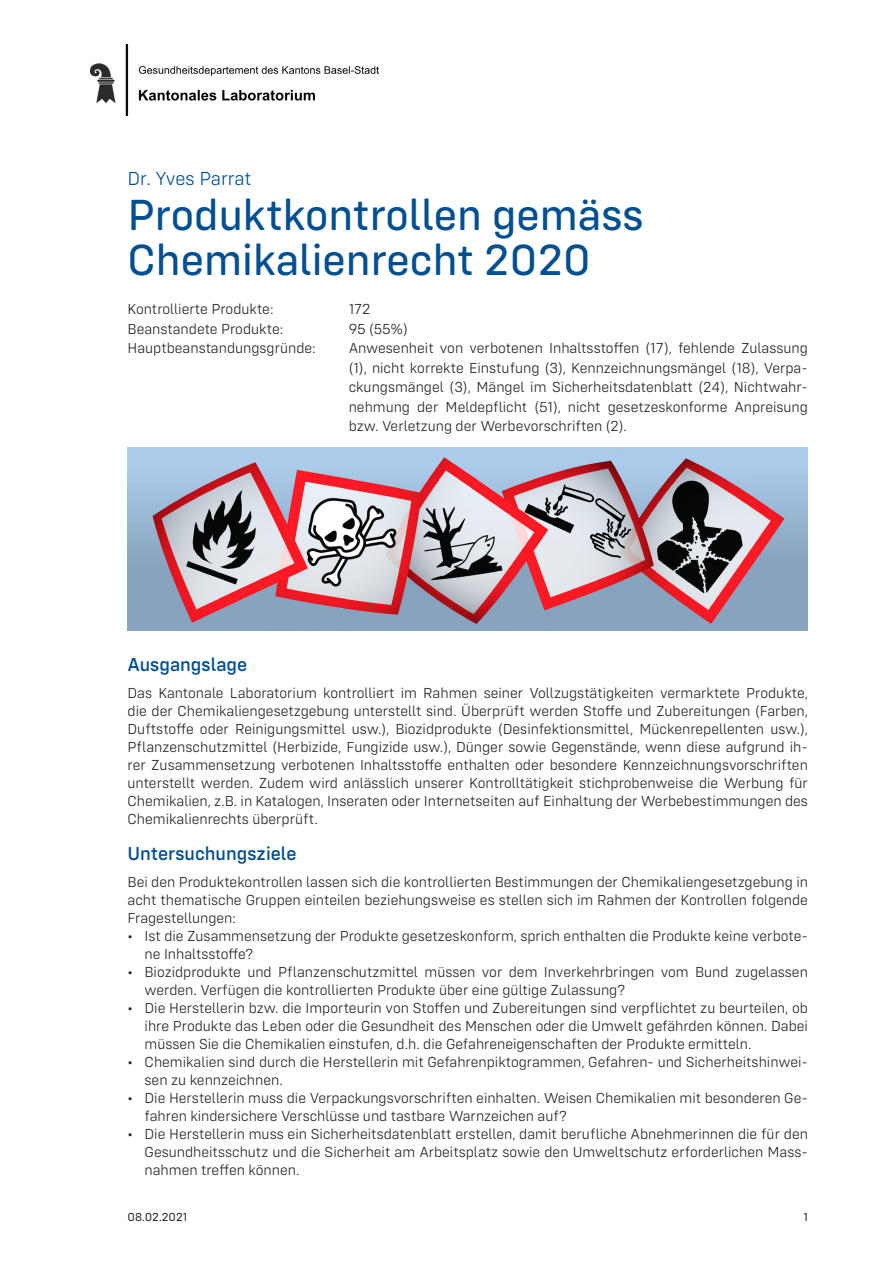
<style>
.page{position:relative;width:893px;height:1263px;background:#fff}
.page>*{position:absolute;margin:0;border:0;box-sizing:border-box;transform-origin:0 0}
.Haupttitel{font:45px/45px "Config Rounded Text";color:#004f92}
.Zwischentitel{font:500 19.5px "Config Rounded";color:#004f92}
.Haupttitel-2{font:300 19.5px "Config Rounded";letter-spacing:-.005em;color:#004f92}
.Lauftext{font:300 15px/18px "Config Rounded";color:#231f20;text-align:justify}
.Proben{font:300 15px/19.5px "Config Rounded";color:#231f20;text-align:justify}
.t1{font:12px "Config Rounded";color:#231f20}
</style>
<div class="page">
<img style="left:90px;top:45px;width:288px;height:71px">
<img style="left:128px;top:447px;width:680px;height:184px">
<p class="Haupttitel-2" style="left:128px;top:167px;width:126px">Dr. Yves Parrat</p>
<p class="Haupttitel" style="left:128px;top:192px;width:518px">Produktkontrollen gemäss<br>Chemikalienrecht 2020</p>
<p class="Proben" style="left:128px;top:299px;width:147px">Kontrollierte Produkte:</p>
<p class="Proben" style="left:349px;top:299px;width:23px">172</p>
<p class="Proben" style="left:128px;top:319px;width:157px">Beanstandete Produkte:</p>
<p class="Proben" style="left:349px;top:319px;width:61px">95 (55%)</p>
<p class="Proben" style="left:128px;top:338px;width:190px">Hauptbeanstandungsgründe:</p>
<p class="Proben" style="left:349px;top:338px;width:461px">Anwesenheit von verbotenen Inhaltsstoffen (17), fehlende Zulassung (1), nicht korrekte Einstufung (3), Kennzeichnungsmängel (18), Verpa&shy;ckungsmängel (3), Mängel im Sicherheitsdatenblatt (24), Nichtwahr&shy;nehmung der Meldepflicht (51), nicht gesetzeskonforme Anpreisung bzw. Verletzung der Werbevorschriften (2).</p>
<p class="Zwischentitel" style="left:128px;top:653px;width:121px">Ausgangslage</p>
<p class="Lauftext" style="left:128px;top:683px;width:682px">Das Kantonale Laboratorium kontrolliert im Rahmen seiner Vollzugstätigkeiten vermarktete Produkte, die der Chemikaliengesetzgebung unterstellt sind. Überprüft werden Stoffe und Zubereitungen (Farben, Duftstoffe oder Reinigungsmittel usw.), Biozidprodukte (Desinfektionsmittel, Mückenrepellenten usw.), Pflanzenschutzmittel (Herbizide, Fungizide usw.), Dünger sowie Gegenstände, wenn diese aufgrund ih&shy;rer Zusammensetzung verbotenen Inhaltsstoffe enthalten oder besondere Kennzeichnungsvorschriften unterstellt werden. Zudem wird anlässlich unserer Kontrolltätigkeit stichprobenweise die Werbung für Chemikalien, z.B. in Katalogen, Inseraten oder Internetseiten auf Einhaltung der Werbebestimmungen des Chemikalienrechts überprüft.</p>
<p class="Zwischentitel" style="left:128px;top:842px;width:171px">Untersuchungsziele</p>
<p class="Lauftext" style="left:128px;top:872px;width:682px">Bei den Produktekontrollen lassen sich die kontrollierten Bestimmungen der Chemikaliengesetzgebung in acht thematische Gruppen einteilen beziehungsweise es stellen sich im Rahmen der Kontrollen folgende Fragestellungen:</p>
<p class="Lauftext" style="left:145px;top:926px;width:665px;text-indent:-17px">• Ist die Zusammensetzung der Produkte gesetzeskonform, sprich enthalten die Produkte keine verbote&shy;ne Inhaltsstoffe?</p>
<p class="Lauftext" style="left:145px;top:962px;width:665px;text-indent:-17px">• Biozidprodukte und Pflanzenschutzmittel müssen vor dem Inverkehrbringen vom Bund zugelassen werden. Verfügen die kontrollierten Produkte über eine gültige Zulassung?</p>
<p class="Lauftext" style="left:145px;top:998px;width:665px;text-indent:-17px">• Die Herstellerin bzw. die Importeurin von Stoffen und Zubereitungen sind verpflichtet zu beurteilen, ob ihre Produkte das Leben oder die Gesundheit des Menschen oder die Umwelt gefährden können. Dabei müssen Sie die Chemikalien einstufen, d.h. die Gefahreneigenschaften der Produkte ermitteln.</p>
<p class="Lauftext" style="left:145px;top:1052px;width:665px;text-indent:-17px">• Chemikalien sind durch die Herstellerin mit Gefahrenpiktogrammen, Gefahren- und Sicherheitshinwei&shy;sen zu kennzeichnen.</p>
<p class="Lauftext" style="left:145px;top:1088px;width:665px;text-indent:-17px">• Die Herstellerin muss die Verpackungsvorschriften einhalten. Weisen Chemikalien mit besonderen Ge&shy;fahren kindersichere Verschlüsse und tastbare Warnzeichen auf?</p>
<p class="Lauftext" style="left:145px;top:1124px;width:665px;text-indent:-17px">• Die Herstellerin muss ein Sicherheitsdatenblatt erstellen, damit berufliche Abnehmerinnen die für den Gesundheitsschutz und die Sicherheit am Arbeitsplatz sowie den Umweltschutz erforderlichen Mass&shy;nahmen treffen können.</p>
<p class="t1" style="left:128px;top:1210px;width:61px">08.02.2021</p>
<p class="t1" style="left:803px;top:1210px;width:6px">1</p>
</div>
